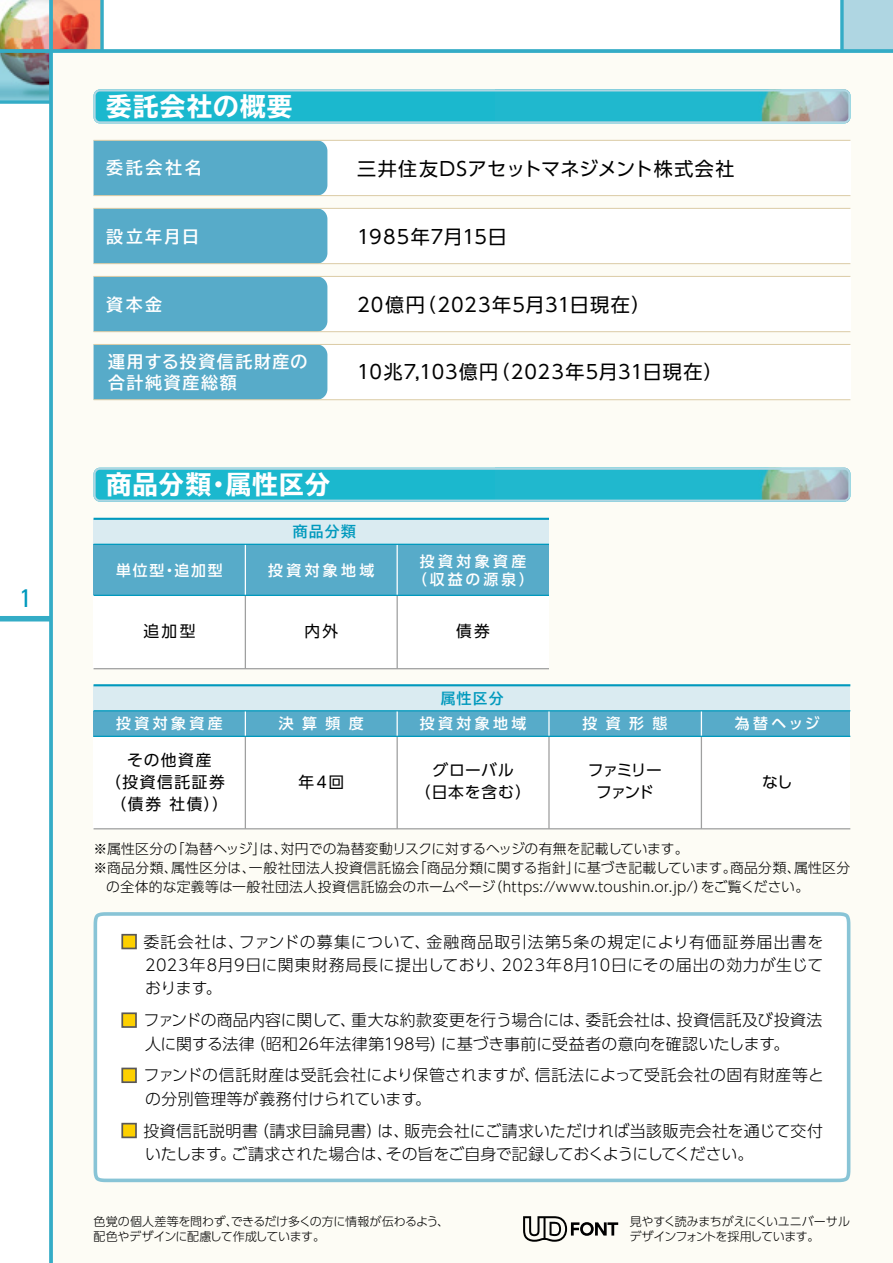
<style>
.page{position:relative;width:893px;height:1263px;background:#fff}
.page>*{position:absolute;margin:0;border:0;box-sizing:border-box;transform-origin:0 0}
.t1{font:700 expanded 25.5px "TBUD Go Std";letter-spacing:.045em;color:#fff}
.t2{font:condensed 25.5px "Univers";color:#0099bd}
.t3{font:19.2px "UD Shin Go Pro";letter-spacing:.055em;color:#000}
.t4{font:19.05px "UD Shin Go Pro";letter-spacing:.04em;color:#000}
.t5{font:700 16.95px/21.3px "TBUD Go Std";letter-spacing:.105em;color:#fff}
.t6{font:300 15.9px/23.4px "UD Shin Go Pro";letter-spacing:.015em;color:#000}
.t7{font:15.75px/22.4px "UD Shin Go Pro";letter-spacing:.06em;color:#000;text-align:center}
.t8{font:15.75px/22.4px "UD Shin Go Pro";letter-spacing:.095em;color:#000;text-align:center}
.t9{font:15.75px/22.4px "UD Shin Go Pro";letter-spacing:-.095em;color:#000;text-align:center}
.t10{font:500 14.85px/18px "UD Shin Go Pro";letter-spacing:.23em;color:#fff;text-align:center}
.t11{font:700 14.85px "TBUD Go Std";letter-spacing:.075em;color:#0099bd}
.t12{font:300 13.8px "UD Shin Go Pro";letter-spacing:.02em;color:#000}
.t13{font:300 13.8px "UD Shin Go Pro";color:#000}
.t14{font:300 12px/14.9px "UD Shin Go Pro";letter-spacing:-.025em;color:#000}
.s1{font-size:19.05px}
.s2{color:#fdd000}
</style>
<div class="page">
<img style="left:0;top:0;width:49px;height:49px">
<div style="left:51px;top:51px;width:842px;height:1212px;background:#fdfcf5"></div>
<svg style="left:0;top:53px;width:49px;height:47px;background:#72949c"></svg>
<div style="left:842px;top:0;width:51px;height:51px;background:#afd6e2"></div>
<svg style="left:53px;top:0;width:47px;height:49px;background:#e98063"></svg>
<hr style="left:892px;top:0;width:1px;height:51px;background:#57abc9">
<svg style="left:840px;top:0;width:4px;height:49px"></svg>
<div style="left:0;top:616px;width:51px;height:5px;background:#34acc6"></div>
<svg style="left:49px;top:0;width:4px;height:1263px;background:#3fb0c8"></svg>
<svg style="left:0;top:49px;width:893px;height:4px;background:#3fafc8"></svg>
<svg style="left:0;top:100px;width:51px;height:4px"></svg>
<svg style="left:100px;top:0;width:4px;height:51px"></svg>
<svg style="left:94px;top:89px;width:756px;height:34px;background:#3cbcce"></svg>
<svg style="left:94px;top:468px;width:756px;height:34px;background:#3cbccd"></svg>
<div style="left:234px;top:208px;width:616px;height:56px;background:#fff"></div>
<div style="left:234px;top:276px;width:616px;height:56px;background:#fff"></div>
<div style="left:234px;top:344px;width:616px;height:56px;background:#fff"></div>
<div style="left:234px;top:140px;width:616px;height:56px;background:#fff"></div>
<div style="left:94px;top:141px;width:233px;height:54px;background:#57abc9"></div>
<div style="left:94px;top:209px;width:233px;height:54px;background:#57abc9"></div>
<div style="left:94px;top:277px;width:233px;height:54px;background:#57abc9"></div>
<div style="left:94px;top:345px;width:233px;height:54px;background:#57abc9"></div>
<svg style="left:523px;top:1216px;width:95px;height:26px"></svg>
<hr style="left:94px;top:195px;width:756px;height:1px;background:#dbcba5">
<hr style="left:94px;top:140px;width:756px;height:1px;background:#dbcba5">
<hr style="left:94px;top:263px;width:756px;height:1px;background:#dbcba5">
<hr style="left:94px;top:208px;width:756px;height:1px;background:#dbcba5">
<hr style="left:94px;top:331px;width:756px;height:1px;background:#dbcba5">
<hr style="left:94px;top:276px;width:756px;height:1px;background:#dbcba5">
<hr style="left:94px;top:399px;width:756px;height:1px;background:#dbcba5">
<hr style="left:94px;top:344px;width:756px;height:1px;background:#dbcba5">
<div style="left:94px;top:912px;width:756px;height:270px;background:#fff"></div>
<div style="left:94px;top:736px;width:756px;height:93px;background:#fff"></div>
<div style="left:94px;top:685px;width:756px;height:26px;background:#daebf1"></div>
<div style="left:94px;top:519px;width:455px;height:25px;background:#daebf1"></div>
<div style="left:94px;top:711px;width:756px;height:25px;background:#57abc9"></div>
<hr style="left:245px;top:736px;width:1px;height:93px;background:#9fa0a0">
<hr style="left:397px;top:736px;width:1px;height:93px;background:#9fa0a0">
<svg style="left:245px;top:711px;width:1px;height:25px"></svg>
<svg style="left:397px;top:711px;width:1px;height:25px"></svg>
<hr style="left:548px;top:736px;width:2px;height:93px;background:#9fa0a0">
<hr style="left:548px;top:711px;width:2px;height:25px;background:#fff">
<hr style="left:701px;top:736px;width:1px;height:93px;background:#9fa0a0">
<svg style="left:701px;top:711px;width:1px;height:25px"></svg>
<div style="left:94px;top:544px;width:455px;height:51px;background:#57abc9"></div>
<div style="left:94px;top:595px;width:455px;height:74px;background:#fff"></div>
<hr style="left:94px;top:668px;width:455px;height:1px;background:#9fa0a0">
<hr style="left:245px;top:595px;width:1px;height:74px;background:#9fa0a0">
<hr style="left:245px;top:544px;width:1px;height:51px;background:#fff">
<hr style="left:397px;top:595px;width:1px;height:74px;background:#9fa0a0">
<hr style="left:397px;top:544px;width:1px;height:51px;background:#fff">
<hr style="left:94px;top:518px;width:455px;height:2px;background:#0099bd">
<hr style="left:94px;top:710px;width:756px;height:1px;background:#0099bd">
<hr style="left:94px;top:544px;width:455px;height:1px;background:#0099bd">
<hr style="left:94px;top:595px;width:455px;height:1px;background:#0099bd">
<hr style="left:94px;top:736px;width:756px;height:1px;background:#0099bd">
<hr style="left:94px;top:684px;width:756px;height:2px;background:#0099bd">
<hr style="left:94px;top:828px;width:756px;height:1px;background:#9fa0a0">
<div style="left:121px;top:934px;width:16px;height:15px;border:2px solid #595757"></div>
<div style="left:121px;top:1012px;width:16px;height:16px;border:2px solid #595757"></div>
<div style="left:121px;top:1067px;width:16px;height:16px;border:2px solid #595757"></div>
<div style="left:121px;top:1123px;width:16px;height:15px;border:2px solid #595757"></div>
<h1 class="t2" style="left:20px;top:582px;width:13px">1</h1>
<h1 class="t1" style="left:106px;top:92px;width:187px">委託会社の概要</h1>
<p class="t5" style="left:106px;top:158px;width:97px">委託会社名</p>
<p class="t5" style="left:106px;top:226px;width:94px">設立年月日</p>
<p class="t5" style="left:106px;top:294px;width:57px">資本金</p>
<p class="t5" style="left:108px;top:351px;width:201px">運用する投資信託財産の合計純資産総額</p>
<p class="t4" style="left:357px;top:153px;width:379px">三井住友DSアセットマネジメント株式会社</p>
<p class="t4" style="left:357px;top:221px;width:151px">1985年7月15日</p>
<p class="t3" style="left:357px;top:289px;width:295px">20億円<span class="s1">（</span>2023年5月31日現在<span class="s1">）</span></p>
<p class="t4" style="left:357px;top:356px;width:367px">10兆7,103億円（2023年5月31日現在）</p>
<h1 class="t1" style="left:106px;top:470px;width:225px">商品分類・属性区分</h1>
<p class="t10" style="left:116px;top:560px;width:108px">単位型・追加型</p>
<p class="t7" style="left:143px;top:620px;width:53px">追加型</p>
<p class="t11" style="left:293px;top:519px;width:65px">商品分類</p>
<p class="t10" style="left:268px;top:560px;width:108px">投資対象地域</p>
<p class="t7" style="left:304px;top:620px;width:35px">内外</p>
<p class="t10" style="left:116px;top:714px;width:108px">投資対象資産</p>
<p class="t10" style="left:279px;top:714px;width:87px">決算頻度</p>
<p class="t8" style="left:105px;top:748px;width:125px">その他資産<br>（投資信託証券（債券 社債））</p>
<p class="t7" style="left:299px;top:770px;width:47px">年４回</p>
<p class="t10" style="left:412px;top:552px;width:123px">投資対象資産（収益の源泉）</p>
<p class="t7" style="left:456px;top:620px;width:35px">債券</p>
<p class="t11" style="left:441px;top:686px;width:64px">属性区分</p>
<p class="t10" style="left:420px;top:714px;width:108px">投資対象地域</p>
<p class="t10" style="left:582px;top:714px;width:87px">投資形態</p>
<p class="t9" style="left:588px;top:758px;width:75px">ファミリーファンド</p>
<p class="t7" style="left:415px;top:758px;width:118px">グローバル<br>（日本を含む）</p>
<p class="t10" style="left:735px;top:714px;width:87px">為替ヘッジ</p>
<p class="t7" style="left:762px;top:770px;width:32px">なし</p>
<p class="t13" style="left:94px;top:837px;width:597px">※属性区分の「為替ヘッジ」は、対円での為替変動リスクに対するヘッジの有無を記載しています。</p>
<p class="t12" style="left:94px;top:856px;width:758px">※商品分類、属性区分は、一般社団法人投資信託協会「商品分類に関する指針」に基づき記載しています。商品分類、属性区分</p>
<p class="t12" style="left:106px;top:875px;width:704px">の全体的な定義等は一般社団法人投資信託協会のホームページ（https://www.toushin.or.jp/）をご覧ください。</p>
<p class="t6" style="left:145px;top:929px;width:680px;text-align:justify;text-indent:-24px"><span class="s2">■</span> 委託会社は、ファンドの募集について、金融商品取引法第5条の規定により有価証券届出書を2023年8月9日に関東財務局長に提出しており、2023年8月10日にその届出の効力が生じております。</p>
<p class="t6" style="left:121px;top:1008px;width:703px;text-align:center"><span class="s2">■</span> ファンドの商品内容に関して、重大な約款変更を行う場合には、委託会社は、投資信託及び投資法人に関する法律（昭和26年法律第198号）に基づき事前に受益者の意向を確認いたします。</p>
<p class="t6" style="left:145px;top:1063px;width:680px;text-indent:-24px"><span class="s2">■</span> ファンドの信託財産は受託会社により保管されますが、信託法によって受託会社の固有財産等との分別管理等が義務付けられています。</p>
<p class="t6" style="left:145px;top:1118px;width:679px;text-indent:-24px"><span class="s2">■</span> 投資信託説明書（請求目論見書）は、販売会社にご請求いただければ当該販売会社を通じて交付いたします。ご請求された場合は、その旨をご自身で記録しておくようにしてください。</p>
<p class="t14" style="left:93px;top:1213px;width:357px">色覚の個人差等を問わず、できるだけ多くの方に情報が伝わるよう、配色やデザインに配慮して作成しています。</p>
<p class="t14" style="left:629px;top:1213px;width:222px">見やすく読みまちがえにくいユニバーサルデザインフォントを採用しています。</p>
</div>
